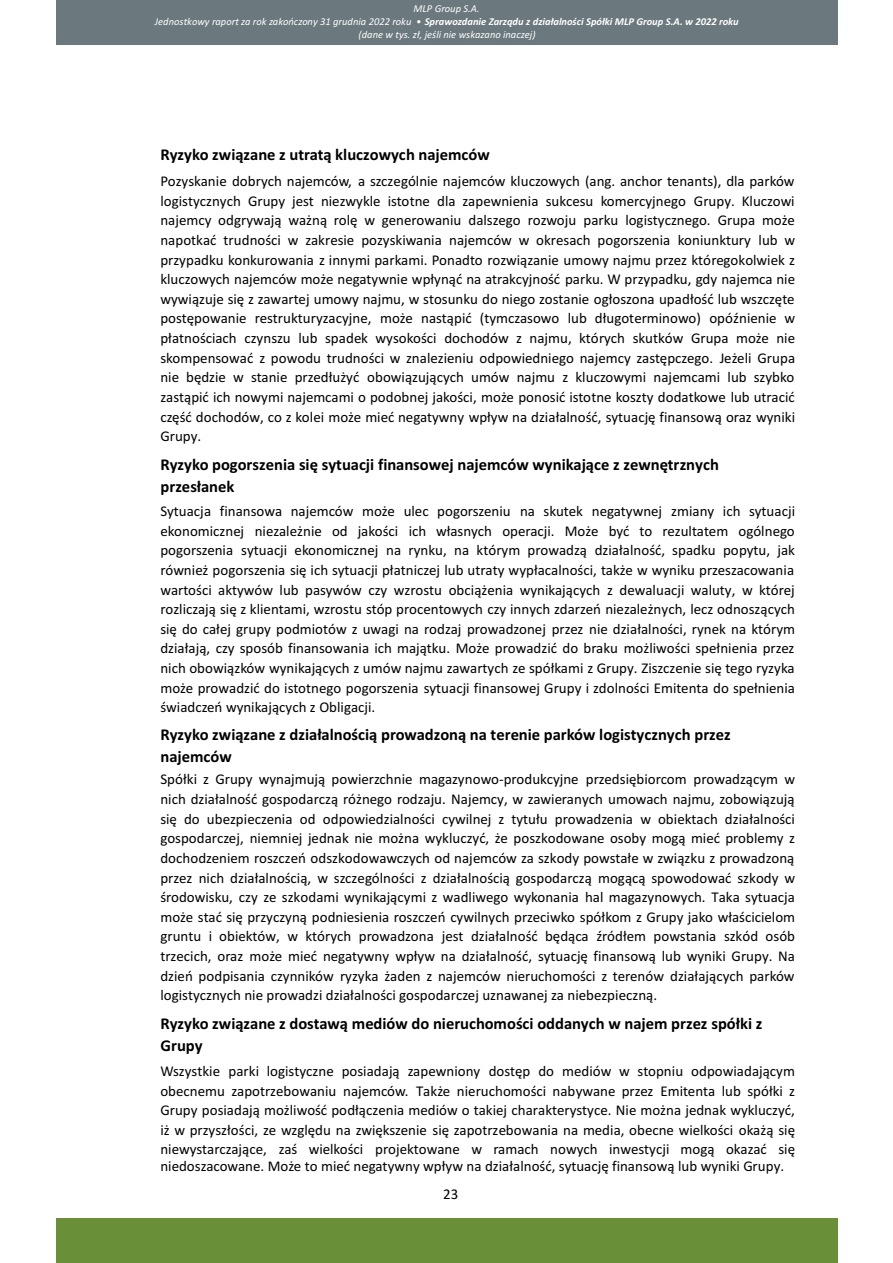
<style>
.page{position:relative;width:893px;height:1263px;background:#fff}
.page>*{position:absolute;margin:0;border:0;box-sizing:border-box;transform-origin:0 0}
.t1{font:700 16.5px/21.8px "Calibri";color:#000}
.t2{font:15px/19.6px "Calibri";color:#000;text-align:justify}
.t3{font:italic 10.5px/12.9px "Calibri";color:#fff;text-align:center}
.s1{font-weight:700}
</style>
<div class="page">
<div style="left:56px;top:0;width:782px;height:45px;background:#6b787d"></div>
<div style="left:56px;top:1218px;width:782px;height:45px;background:#698f38"></div>
<p class="t3" style="left:155px;top:3px;width:585px">MLP Group S.A.<br>Jednostkowy raport za rok zakończony 31 grudnia 2022 roku • <span class="s1">Sprawozdanie Zarządu z działalności Spółki MLP Group S.A. w 2022 roku </span>(dane w tys. zł, jeśli nie wskazano inaczej)</p>
<p class="t1" style="left:161px;top:145px;width:331px">Ryzyko związane z utratą kluczowych najemców</p>
<p class="t2" style="left:160px;top:172px;width:636px">Pozyskanie dobrych najemców, a szczególnie najemców kluczowych (ang. anchor tenants), dla parków logistycznych Grupy jest niezwykle istotne dla zapewnienia sukcesu komercyjnego Grupy. Kluczowi najemcy odgrywają ważną rolę w generowaniu dalszego rozwoju parku logistycznego. Grupa może napotkać trudności w zakresie pozyskiwania najemców w okresach pogorszenia koniunktury lub w przypadku konkurowania z innymi parkami. Ponadto rozwiązanie umowy najmu przez któregokolwiek z kluczowych najemców może negatywnie wpłynąć na atrakcyjność parku. W przypadku, gdy najemca nie wywiązuje się z zawartej umowy najmu, w stosunku do niego zostanie ogłoszona upadłość lub wszczęte postępowanie restrukturyzacyjne, może nastąpić (tymczasowo lub długoterminowo) opóźnienie w płatnościach czynszu lub spadek wysokości dochodów z najmu, których skutków Grupa może nie skompensować z powodu trudności w znalezieniu odpowiedniego najemcy zastępczego. Jeżeli Grupa nie będzie w stanie przedłużyć obowiązujących umów najmu z kluczowymi najemcami lub szybko zastąpić ich nowymi najemcami o podobnej jakości, może ponosić istotne koszty dodatkowe lub utracić część dochodów, co z kolei może mieć negatywny wpływ na działalność, sytuację finansową oraz wyniki Grupy.</p>
<p class="t1" style="left:161px;top:455px;width:560px">Ryzyko pogorszenia się sytuacji finansowej najemców wynikające z zewnętrznych przesłanek</p>
<p class="t2" style="left:160px;top:502px;width:636px">Sytuacja finansowa najemców może ulec pogorszeniu na skutek negatywnej zmiany ich sytuacji ekonomicznej niezależnie od jakości ich własnych operacji. Może być to rezultatem ogólnego pogorszenia sytuacji ekonomicznej na rynku, na którym prowadzą działalność, spadku popytu, jak również pogorszenia się ich sytuacji płatniczej lub utraty wypłacalności, także w wyniku przeszacowania wartości aktywów lub pasywów czy wzrostu obciążenia wynikających z dewaluacji waluty, w której rozliczają się z klientami, wzrostu stóp procentowych czy innych zdarzeń niezależnych, lecz odnoszących się do całej grupy podmiotów z uwagi na rodzaj prowadzonej przez nie działalności, rynek na którym działają, czy sposób finansowania ich majątku. Może prowadzić do braku możliwości spełnienia przez nich obowiązków wynikających z umów najmu zawartych ze spółkami z Grupy. Ziszczenie się tego ryzyka może prowadzić do istotnego pogorszenia sytuacji finansowej Grupy i zdolności Emitenta do spełnienia świadczeń wynikających z Obligacji.</p>
<p class="t1" style="left:161px;top:725px;width:572px">Ryzyko związane z działalnością prowadzoną na terenie parków logistycznych przez najemców</p>
<p class="t2" style="left:160px;top:771px;width:636px">Spółki z Grupy wynajmują powierzchnie magazynowo-produkcyjne przedsiębiorcom prowadzącym w nich działalność gospodarczą różnego rodzaju. Najemcy, w zawieranych umowach najmu, zobowiązują się do ubezpieczenia od odpowiedzialności cywilnej z tytułu prowadzenia w obiektach działalności gospodarczej, niemniej jednak nie można wykluczyć, że poszkodowane osoby mogą mieć problemy z dochodzeniem roszczeń odszkodowawczych od najemców za szkody powstałe w związku z prowadzoną przez nich działalnością, w szczególności z działalnością gospodarczą mogącą spowodować szkody w środowisku, czy ze szkodami wynikającymi z wadliwego wykonania hal magazynowych. Taka sytuacja może stać się przyczyną podniesienia roszczeń cywilnych przeciwko spółkom z Grupy jako właścicielom gruntu i obiektów, w których prowadzona jest działalność będąca źródłem powstania szkód osób trzecich, oraz może mieć negatywny wpływ na działalność, sytuację finansową lub wyniki Grupy. Na dzień podpisania czynników ryzyka żaden z najemców nieruchomości z terenów działających parków logistycznych nie prowadzi działalności gospodarczej uznawanej za niebezpieczną.</p>
<p class="t1" style="left:161px;top:1014px;width:603px">Ryzyko związane z dostawą mediów do nieruchomości oddanych w najem przez spółki z<br>Grupy</p>
<p class="t2" style="left:160px;top:1062px;width:636px">Wszystkie parki logistyczne posiadają zapewniony dostęp do mediów w stopniu odpowiadającym obecnemu zapotrzebowaniu najemców. Także nieruchomości nabywane przez Emitenta lub spółki z Grupy posiadają możliwość podłączenia mediów o takiej charakterystyce. Nie można jednak wykluczyć, iż w przyszłości, ze względu na zwiększenie się zapotrzebowania na media, obecne wielkości okażą się niewystarczające, zaś wielkości projektowane w ramach nowych inwestycji mogą okazać się</p>
<p class="t2" style="left:160px;top:1157px;width:625px">niedoszacowane. Może to mieć negatywny wpływ na działalność, sytuację finansową lub wyniki Grupy.</p>
<p class="t2" style="left:443px;top:1185px;width:17px">23</p>
</div>
